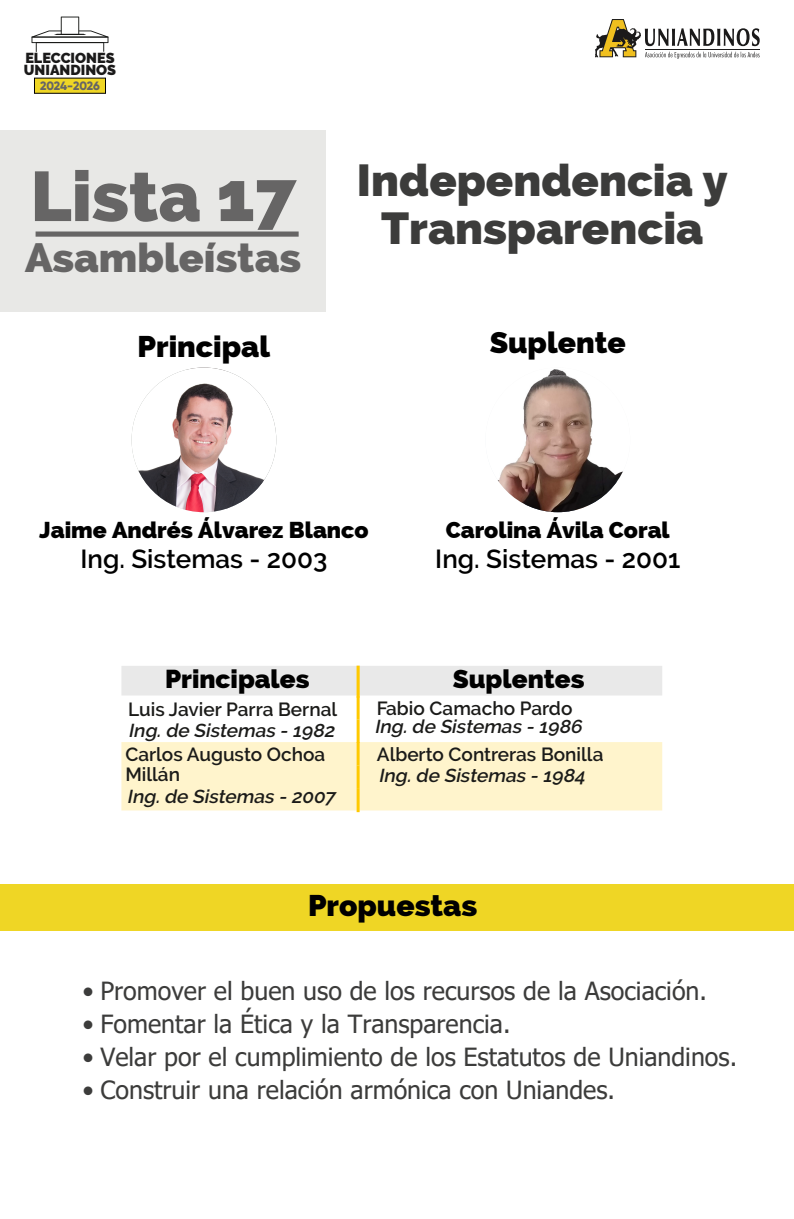
<style>
.page{position:relative;width:794px;height:1219px;background:#fff}
.page>*{position:absolute;margin:0;border:0;box-sizing:border-box;transform-origin:0 0}
.t1{font:800 70px "Raleway";color:#666565}
.t2{font:800 45px/48px "Raleway";color:#3c3c3b;text-align:center}
.t3{font:800 41px "Raleway";color:#666565}
.t4{font:800 30px "Raleway";color:#000}
.t5{font:600 26px "Raleway";color:#000}
.t6{font:800 26px "Raleway";color:#000}
.t7{font:25px "Tahoma";color:#3c3c3b}
.t8{font:800 23px "Raleway";color:#000}
.t9{font:600 19px/20px "Raleway";color:#1b1b19}
.t10{font:italic 600 18.7px "Raleway";color:#1b1b19}
.t11{font:900 14.4px/12.2px "Raleway";color:#1b1a1a}
.t12{font:800 12.1px "Gilroy";letter-spacing:-.01em;color:#666565}
</style>
<div class="page">
<div style="left:0;top:131px;width:325px;height:180px;background:#e8e8e6"></div>
<div style="left:0;top:884px;width:794px;height:47px;background:#efd625"></div>
<div style="left:36px;top:231px;width:263px;height:6px;background:#666565"></div>
<svg style="left:31px;top:17px;width:77px;height:35px"></svg>
<div style="left:34px;top:78px;width:72px;height:16px;background:#efd625;border:1px solid #020102"></div>
<svg style="left:595px;top:19px;width:164px;height:40px"></svg>
<img style="left:132px;top:367px;width:144px;height:145px;border-radius:72px">
<img style="left:485px;top:367px;width:145px;height:145px;border-radius:72px">
<div style="left:121px;top:666px;width:541px;height:29px;background:#e9e9e9"></div>
<div style="left:121px;top:742px;width:541px;height:68px;background:#fff4cc"></div>
<svg style="left:356px;top:666px;width:4px;height:32px"></svg>
<hr style="left:356px;top:696px;width:3px;height:24px;background:#ffc900">
<hr style="left:356px;top:720px;width:3px;height:23px;background:#ffc900">
<hr style="left:356px;top:742px;width:3px;height:24px;background:#ffc900">
<hr style="left:356px;top:766px;width:3px;height:23px;background:#ffc900">
<hr style="left:356px;top:789px;width:3px;height:23px;background:#ffc900">
<p class="t11" style="left:24px;top:52px;width:94px">ELECCIONES<br>UNIANDINOS</p>
<p class="t12" style="left:40px;top:78px;width:61px">2024-2026</p>
<h1 class="t1" style="left:31px;top:156px;width:267px">Lista 17</h1>
<h3 class="t3" style="left:25px;top:234px;width:277px">Asambleístas</h3>
<p class="t4" style="left:138px;top:329px;width:134px">Principal</p>
<h2 class="t2" style="left:357px;top:156px;width:372px">Independencia y<br>Transparencia</h2>
<p class="t4" style="left:490px;top:325px;width:138px">Suplente</p>
<p class="t8" style="left:39px;top:516px;width:331px">Jaime Andrés Álvarez Blanco</p>
<p class="t5" style="left:80px;top:544px;width:248px">Ing. Sistemas - 2003</p>
<p class="t8" style="left:446px;top:516px;width:226px">Carolina Ávila Coral</p>
<p class="t5" style="left:435px;top:544px;width:246px">Ing. Sistemas - 2001</p>
<p class="t6" style="left:165px;top:664px;width:146px">Principales</p>
<p class="t6" style="left:453px;top:664px;width:133px">Suplentes</p>
<p class="t10" style="left:374px;top:716px;width:213px">Ing.de Sistemas - 1986</p>
<p class="t9" style="left:128px;top:699px;width:210px">Luis Javier Parra Bernal</p>
<p class="t9" style="left:377px;top:698px;width:197px">Fabio Camacho Pardo</p>
<p class="t10" style="left:128px;top:719px;width:212px">Ing.de Sistemas - 1982</p>
<p class="t9" style="left:125px;top:745px;width:201px">Carlos Augusto Ochoa<br>Millán</p>
<p class="t9" style="left:377px;top:745px;width:228px">Alberto Contreras Bonilla</p>
<p class="t10" style="left:378px;top:764px;width:212px">Ing.de Sistemas - 1984</p>
<p class="t10" style="left:127px;top:785px;width:213px">Ing.de Sistemas - 2007</p>
<p class="t4" style="left:308px;top:887px;width:171px">Propuestas</p>
<p class="t7" style="left:82px;top:974px;width:626px">• Promover el buen uso de los recursos de la Asociación.</p>
<p class="t7" style="left:82px;top:1007px;width:429px">• Fomentar la Ética y la Transparencia.</p>
<p class="t7" style="left:82px;top:1040px;width:656px">• Velar por el cumplimiento de los Estatutos de Uniandinos.</p>
<p class="t7" style="left:82px;top:1073px;width:534px">• Construir una relación armónica con Uniandes.</p>
</div>
